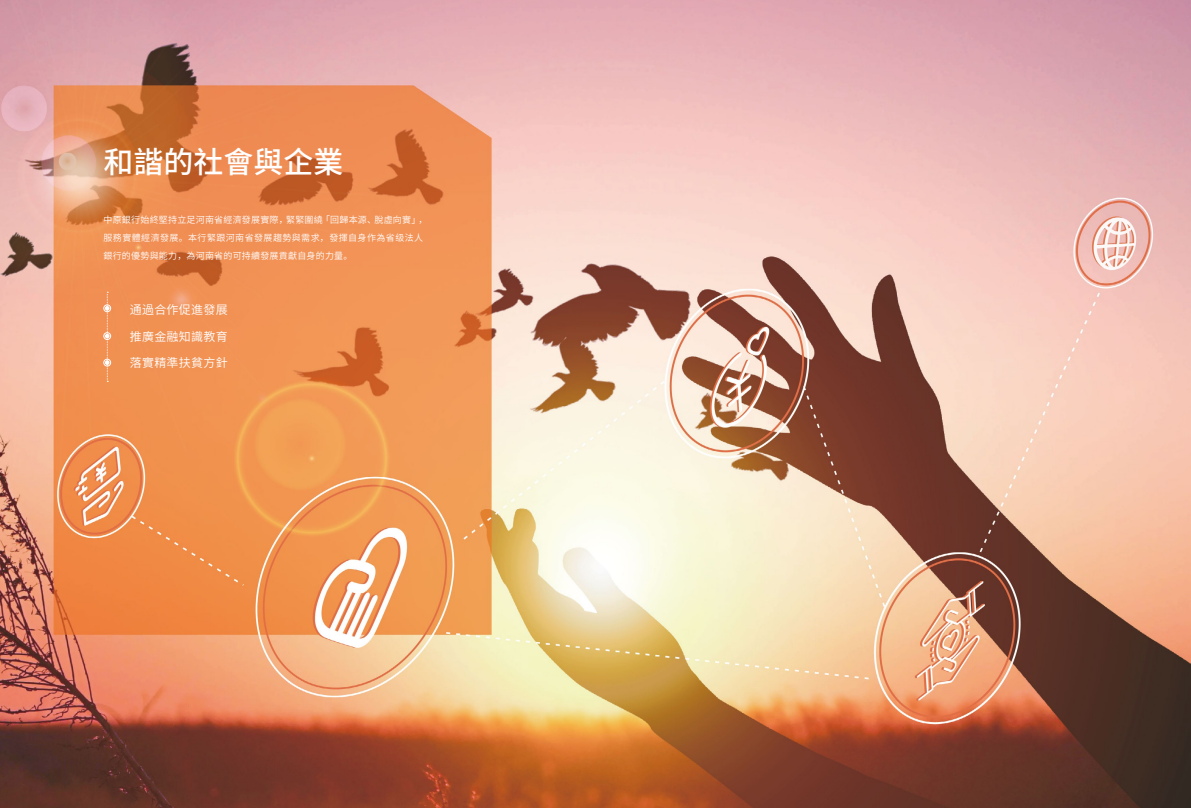
<style>
.page{position:relative;width:1191px;height:808px;background:#fff}
.page>*{position:absolute;margin:0;border:0;box-sizing:border-box;transform-origin:0 0}
.t1{font:500 30px "Source Han Sans CN";color:#fff}
.t2{font:12px "Source Han Sans CN";letter-spacing:.025em;color:#fff}
.t3{font:9px/18px "Source Han Sans CN";letter-spacing:.025em;color:#fff}
</style>
<div class="page">
<img style="left:0;top:0;width:1191px;height:808px">
<div style="left:103px;top:359px;width:8px;height:7px;border:1px solid #fff;border-radius:50%"></div>
<div style="left:103px;top:332px;width:8px;height:8px;border:1px solid #fff;border-radius:50%"></div>
<div style="left:103px;top:305px;width:8px;height:7px;border:1px solid #fff;border-radius:50%"></div>
<svg style="left:105px;top:292px;width:5px;height:90px"></svg>
<h1 class="t1" style="left:104px;top:145px;width:241px">和諧的社會與企業</h1>
<p class="t3" style="left:104px;top:211px;width:325px">中原銀行始終堅持立足河南省經濟發展實際，緊緊圍繞「回歸本源、脫虛向實」，服務實體經濟發展。本行緊跟河南省發展趨勢與需求，發揮自身作為省级法人銀行的優勢與能力，為河南省的可持續發展貢獻自身的力量。</p>
<h2 class="t2" style="left:130px;top:303px;width:100px">通過合作促進發展</h2>
<h2 class="t2" style="left:130px;top:330px;width:100px">推廣金融知識教育</h2>
<h2 class="t2" style="left:130px;top:356px;width:100px">落實精準扶貧方針</h2>
</div>
